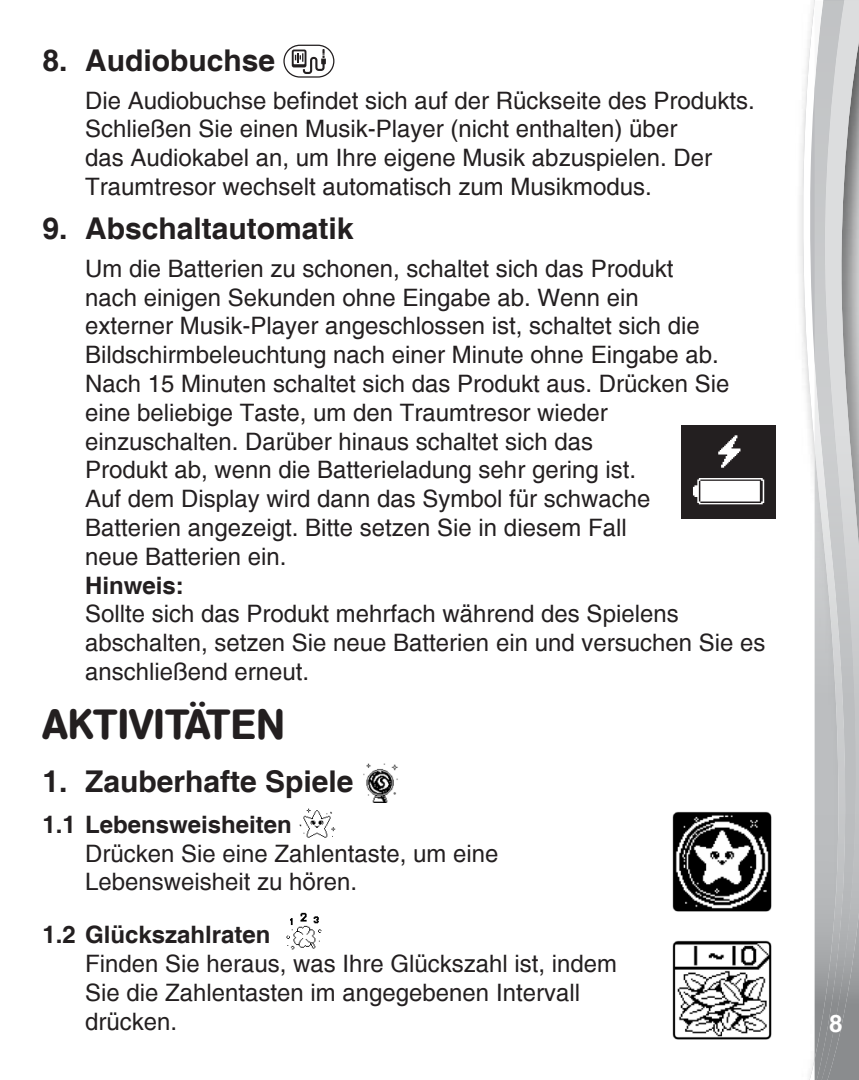
<style>
.page{position:relative;width:859px;height:1080px;background:#fff}
.page>*{position:absolute;margin:0;border:0;box-sizing:border-box;transform-origin:0 0}
.heading{font:500 42px "AG Book Rounded";color:#231f20}
.heading3{font:700 30px "Helvetica";color:#231f20}
.heading3-2{font:24px/28.8px "Helvetica";color:#231f20}
.heading3-3{font:700 24px "Helvetica";color:#231f20}
.t1{font:700 24px "Helvetica";color:#fff}
</style>
<div class="page">
<svg style="left:802px;top:0;width:13px;height:1080px"></svg>
<img style="left:858px;top:3px;width:1px;height:1077px">
<img style="left:848px;top:3px;width:10px;height:1077px">
<svg style="left:823px;top:0;width:36px;height:3px"></svg>
<img style="left:815px;top:1px;width:33px;height:1079px">
<svg style="left:283px;top:45px;width:51px;height:33px"></svg>
<img style="left:363px;top:763px;width:35px;height:40px">
<img style="left:299px;top:808px;width:37px;height:30px">
<img style="left:286px;top:913px;width:36px;height:37px">
<img style="left:672px;top:811px;width:100px;height:101px">
<img style="left:672px;top:940px;width:100px;height:100px">
<img style="left:681px;top:425px;width:94px;height:94px">
<p class="heading3" style="left:43px;top:42px;width:234px">8. Audiobuchse</p>
<p class="heading3-2" style="left:85px;top:86px;width:671px">Die Audiobuchse befindet sich auf der Rückseite des Produkts.<br>Schließen Sie einen Musik-Player (nicht enthalten) über<br>das Audiokabel an, um Ihre eigene Musik abzuspielen. Der Traumtresor wechselt automatisch zum Musikmodus.</p>
<p class="heading3" style="left:43px;top:211px;width:312px">9. Abschaltautomatik</p>
<p class="heading3-2" style="left:85px;top:254px;width:646px">Um die Batterien zu schonen, schaltet sich das Produkt nach einigen Sekunden ohne Eingabe ab. Wenn ein externer Musik-Player angeschlossen ist, schaltet sich die Bildschirmbeleuchtung nach einer Minute ohne Eingabe ab.<br>Nach 15 Minuten schaltet sich das Produkt aus. Drücken Sie eine beliebige Taste, um den Traumtresor wieder einzuschalten. Darüber hinaus schaltet sich das<br>Produkt ab, wenn die Batterieladung sehr gering ist.<br>Auf dem Display wird dann das Symbol für schwache Batterien angezeigt. Bitte setzen Sie in diesem Fall<br>neue Batterien ein.</p>
<p class="heading3-3" style="left:85px;top:570px;width:100px">Hinweis:</p>
<p class="heading3-2" style="left:85px;top:600px;width:682px">Sollte sich das Produkt mehrfach während des Spielens abschalten, setzen Sie neue Batterien ein und versuchen Sie es anschließend erneut.</p>
<p class="heading" style="left:43px;top:700px;width:244px">AKTIVITÄTEN</p>
<p class="heading3" style="left:43px;top:763px;width:312px">1. Zauberhafte Spiele</p>
<p class="heading3-3" style="left:43px;top:810px;width:251px">1.1 Lebensweisheiten</p>
<p class="heading3-2" style="left:85px;top:839px;width:415px">Drücken Sie eine Zahlentaste, um eine<br>Lebensweisheit zu hören.</p>
<p class="heading3-3" style="left:43px;top:920px;width:229px">1.2 Glückszahlraten</p>
<p class="heading3-2" style="left:85px;top:950px;width:534px">Finden Sie heraus, was Ihre Glückszahl ist, indem<br>Sie die Zahlentasten im angegebenen Intervall drücken.</p>
<p class="t1" style="left:829px;top:1008px;width:15px">8</p>
</div>
